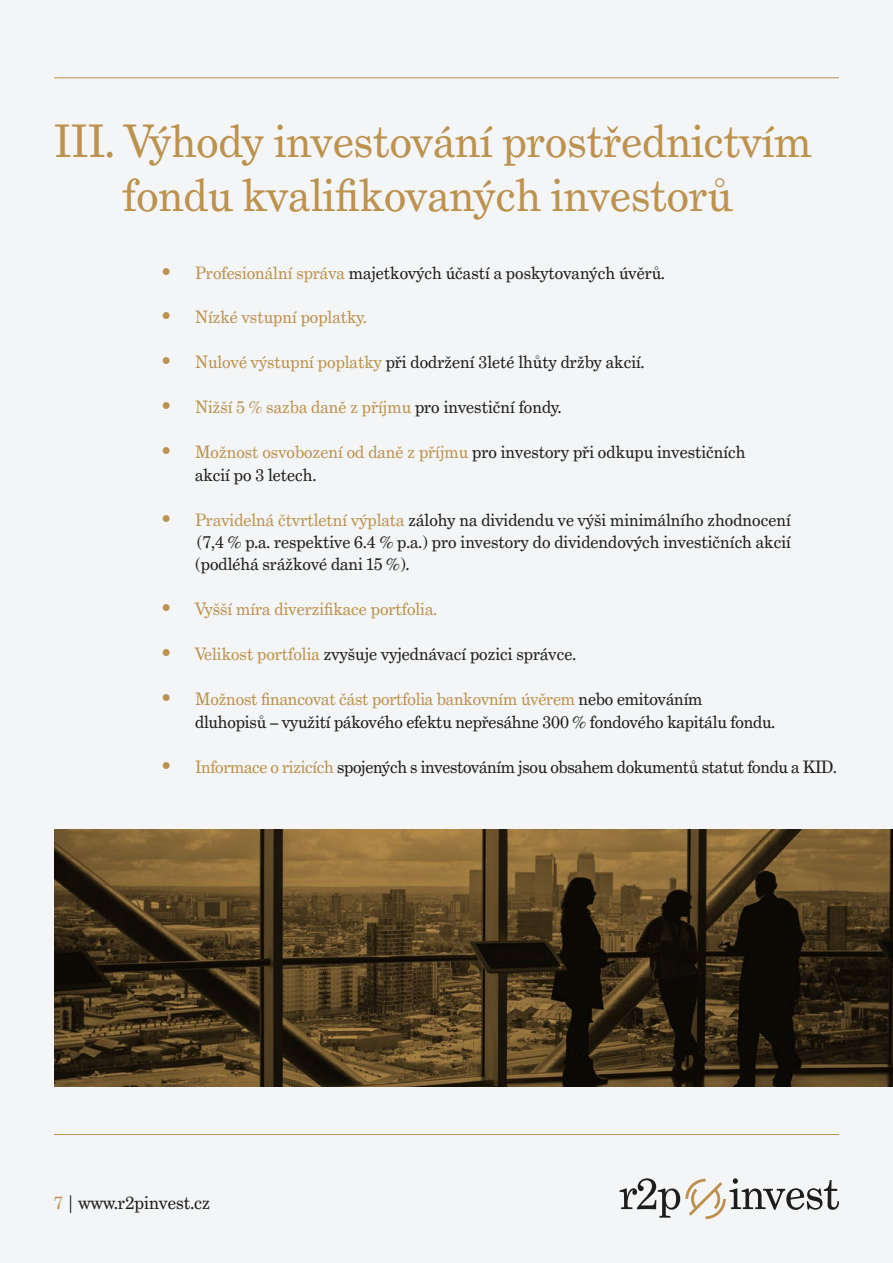
<style>
.page{position:relative;width:893px;height:1263px;background:#f3f5f7}
.page>*{position:absolute;margin:0;border:0;box-sizing:border-box;transform-origin:0 0}
.t1{font:45px/54px "Grad";color:#bd924e;text-align:center}
.t2{font:18px "Grad";color:#1e1e1c}
.t3{font:17.25px/22.5px "Grad";color:#1e1e1c}
.t4{font:17.25px "Grad";color:#bd924e}
.t5{font:17.25px "Grad";letter-spacing:-.02em;color:#1e1e1c}
.s1{font-weight:700;font-size:30px;color:#bd924e}
.s2{color:#bd924e}
.s3{font-weight:700;font-size:30px}
.s4{color:#1e1e1c}
.s5{color:#000}
</style>
<div class="page">
<svg style="left:620px;top:1178px;width:219px;height:41px"></svg>
<hr style="left:54px;top:77px;width:785px;height:1px;background:#bd924e">
<hr style="left:54px;top:1134px;width:785px;height:1px;background:#bd924e">
<img style="left:54px;top:830px;width:839px;height:257px">
<h1 class="t1" style="left:54px;top:115px;width:759px">III. Výhody investování prostřednictvím fondu kvalifikovaných investorů</h1>
<p class="t3" style="left:162px;top:261px;width:504px"><span class="s1">•</span> <span class="s2">Profesionální správa</span> majetkových účastí a poskytovaných úvěrů.</p>
<p class="t4" style="left:162px;top:307px;width:206px"><span class="s3">•</span> Nízké vstupní poplatky.</p>
<p class="t3" style="left:162px;top:351px;width:484px"><span class="s1">•</span> <span class="s2">Nulové výstupní poplatky</span> při dodržení 3leté lhůty držby akcií.</p>
<p class="t4" style="left:162px;top:396px;width:401px"><span class="s3">•</span> Nižší 5 % sazba daně z příjmu <span class="s4">pro investiční fondy.</span></p>
<p class="t3" style="left:195px;top:441px;width:552px;text-indent:-33px"><span class="s1">•</span> <span class="s2">Možnost osvobození od daně z příjmu</span> pro investory při odkupu investičních akcií po 3 letech.</p>
<p class="t3" style="left:195px;top:508px;width:597px;text-align:justify;text-indent:-33px"><span class="s1">•</span> <span class="s2">Pravidelná čtvrtletní výplata</span> zálohy na dividendu ve výši minimálního zhodnocení (7,4 % p.a. respektive 6.4 % p.a.) pro investory do dividendových investičních akcií (podléhá srážkové dani 15 %).</p>
<p class="t4" style="left:162px;top:598px;width:277px"><span class="s3">•</span> Vyšší míra diverzifikace portfolia.</p>
<p class="t3" style="left:162px;top:643px;width:416px"><span class="s1">•</span> <span class="s2">Velikost portfolia</span> zvyšuje vyjednávací pozici správce.</p>
<p class="t3" style="left:195px;top:688px;width:582px;text-indent:-33px"><span class="s1">•</span> <span class="s2">Možnost financovat část portfolia bankovním úvěrem</span> nebo emitováním dluhopisů – využití pákového efektu nepřesáhne 300 % fondového kapitálu fondu.</p>
<p class="t5" style="left:162px;top:756px;width:676px"><span class="s1">•</span> <span class="s2">Informace o rizicích</span> spojených s investováním jsou obsahem dokumentů statut fondu a KID.</p>
<p class="t2" style="left:54px;top:1191px;width:158px"><span class="s2">7</span> <span class="s5">|</span> www.r2pinvest.cz</p>
</div>
